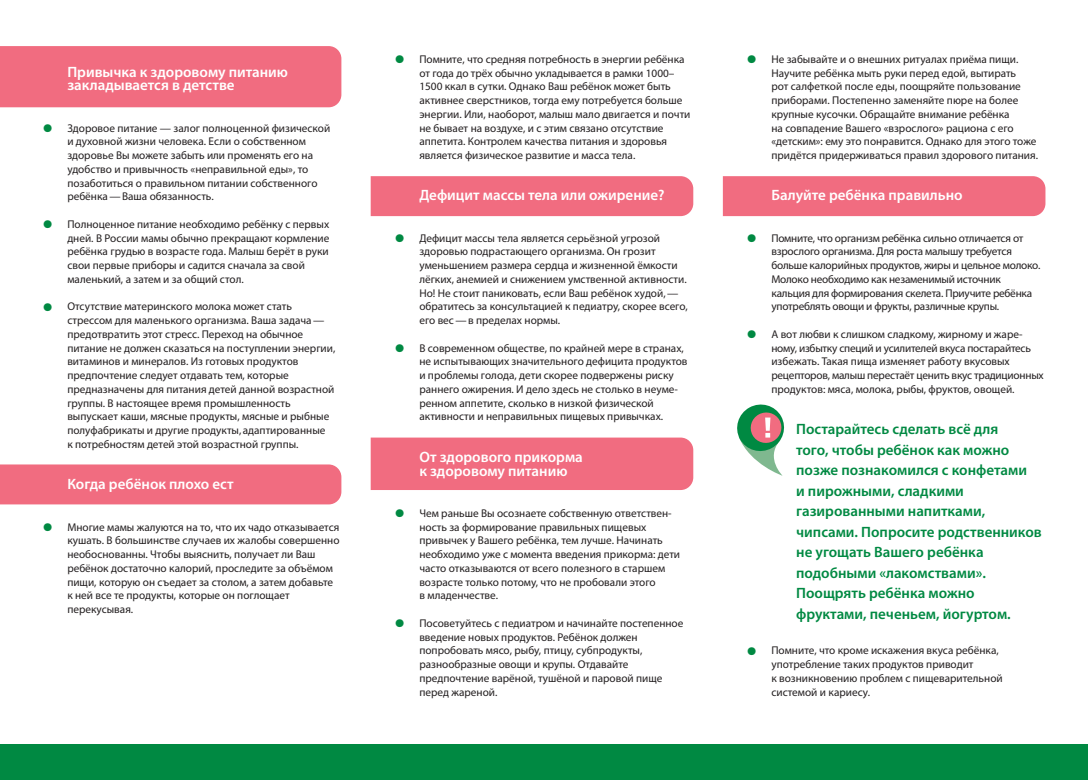
<style>
.page{position:relative;width:1088px;height:780px;background:#fff}
.page>*{position:absolute;margin:0;border:0;box-sizing:border-box;transform-origin:0 0}
.t1{font:37.5px "Myriad Pro";color:#008942}
.t2{font:600 15px/20.5px "Myriad Pro";color:#008942}
.t3{font:600 15px/13.8px "Myriad Pro";color:#fff}
.t4{font:11.25px/13.8px "Myriad Pro";color:#231f20}
.t5{font:11.25px/13.8px "Myriad Pro";letter-spacing:-.02em;color:#231f20}
</style>
<div class="page">
<div style="left:371px;top:437px;width:322px;height:53px;background:#f16c80"></div>
<div style="left:371px;top:176px;width:322px;height:40px;background:#f16c80"></div>
<div style="left:723px;top:176px;width:322px;height:40px;background:#f16c80"></div>
<div style="left:0;top:46px;width:341px;height:61px;background:#f16c80"></div>
<div style="left:0;top:464px;width:341px;height:40px;background:#f16c80"></div>
<div style="left:0;top:744px;width:1088px;height:36px;background:#008942"></div>
<svg style="left:737px;top:404px;width:47px;height:71px"></svg>
<h2 class="t3" style="left:67px;top:66px;width:222px">Привычка к здоровому питанию закладывается в детстве</h2>
<h1 class="t1" style="left:43px;top:111px;width:12px">•</h1>
<p class="t4" style="left:67px;top:122px;width:264px">Здоровое питание — залог полноценной физической и духовной жизни человека. Если о собственном здоровье Вы можете забыть или променять его на удобство и привычность «неправильной еды», то позаботиться о правильном питании собственного ребёнка — Ваша обязанность.</p>
<h1 class="t1" style="left:43px;top:207px;width:12px">•</h1>
<p class="t4" style="left:67px;top:218px;width:264px">Полноценное питание необходимо ребёнку с первых дней. В России мамы обычно прекращают кормление ребёнка грудью в возрасте года. Малыш берёт в руки свои первые приборы и садится сначала за свой маленький, а затем и за общий стол.</p>
<h1 class="t1" style="left:43px;top:290px;width:12px">•</h1>
<p class="t4" style="left:67px;top:300px;width:269px">Отсутствие материнского молока может стать стрессом для маленького организма. Ваша задача — предотвратить этот стресс. Переход на обычное питание не должен сказаться на поступлении энергии, витаминов и минералов. Из готовых продуктов предпочтение следует отдавать тем, которые предназначены для питания детей данной возрастной группы. В настоящее время промышленность выпускает каши, мясные продукты, мясные и рыбные полуфабрикаты и другие продукты, адаптированные<br>к потребностям детей этой возрастной группы.</p>
<h2 class="t3" style="left:67px;top:478px;width:168px">Когда ребёнок плохо ест</h2>
<h1 class="t1" style="left:43px;top:510px;width:12px">•</h1>
<p class="t4" style="left:67px;top:520px;width:274px">Многие мамы жалуются на то, что их чадо отказывается кушать. В большинстве случаев их жалобы совершенно необоснованны. Чтобы выяснить, получает ли Ваш ребёнок достаточно калорий, проследите за объёмом пищи, которую он съедает за столом, а затем добавьте к ней все те продукты, которые он поглощает перекусывая.</p>
<h1 class="t1" style="left:394px;top:42px;width:12px">•</h1>
<p class="t4" style="left:419px;top:53px;width:273px">Помните, что средняя потребность в энергии ребёнка от года до трёх обычно укладывается в рамки 1000– 1500 ккал в сутки. Однако Ваш ребёнок может быть активнее сверстников, тогда ему потребуется больше энергии. Или, наоборот, малыш мало двигается и почти не бывает на воздухе, и с этим связано отсутствие аппетита. Контролем качества питания и здоровья является физическое развитие и масса тела.</p>
<h2 class="t3" style="left:419px;top:190px;width:247px">Дефицит массы тела или ожирение?</h2>
<h1 class="t1" style="left:394px;top:221px;width:12px">•</h1>
<p class="t4" style="left:419px;top:232px;width:270px">Дефицит массы тела является серьёзной угрозой здоровью подрастающего организма. Он грозит уменьшением размера сердца и жизненной ёмкости лёгких, анемией и снижением умственной активности.<br>Но! Не стоит паниковать, если Ваш ребёнок худой, — обратитесь за консультацией к педиатру, скорее всего, его вес — в пределах нормы.</p>
<h1 class="t1" style="left:394px;top:331px;width:12px">•</h1>
<p class="t4" style="left:419px;top:342px;width:270px">В современном обществе, по крайней мере в странах, не испытывающих значительного дефицита продуктов и проблемы голода, дети скорее подвержены рис ку раннего ожирения. И дело здесь не столько в неуме&shy;ренном аппетите, сколько в низкой физической активности и неправильных пищевых привычках.</p>
<h2 class="t3" style="left:419px;top:451px;width:165px">От здорового прикорма к здоровому питанию</h2>
<h1 class="t1" style="left:394px;top:496px;width:12px">•</h1>
<p class="t4" style="left:419px;top:507px;width:262px">Чем раньше Вы осознаете собственную ответствен&shy;ность за формирование правильных пищевых привычек у Вашего ребёнка, тем лучше. Начинать необходимо уже с момента введения прикорма: дети часто отказываются от всего полезного в старшем возрасте только потому, что не пробовали этого<br>в младенчестве.</p>
<h1 class="t1" style="left:394px;top:606px;width:12px">•</h1>
<p class="t4" style="left:419px;top:617px;width:266px">Посоветуйтесь с педиатром и начинайте постепенное введение новых продуктов. Ребёнок должен попробовать мясо, рыбу, птицу, субпродукты, разнообразные овощи и крупы. Отдавайте предпочтение варёной, тушёной и паровой пище перед жареной.</p>
<h1 class="t1" style="left:746px;top:42px;width:12px">•</h1>
<p class="t4" style="left:771px;top:53px;width:268px">Не забывайте и о внешних ритуалах приёма пищи.<br>Научите ребёнка мыть руки перед едой, вытирать<br>рот салфеткой после еды, поощряйте пользование приборами. Постепенно заменяйте пюре на более крупные кусочки. Обращайте внимание ребёнка<br>на совпадение Вашего «взрослого» рациона с его «детским»: ему это понравится. Однако для этого тоже придётся придерживаться правил здорового питания.</p>
<h2 class="t3" style="left:771px;top:190px;width:193px">Балуйте ребёнка правильно</h2>
<h1 class="t1" style="left:746px;top:221px;width:12px">•</h1>
<p class="t5" style="left:771px;top:232px;width:271px">Помните, что организм ребёнка сильно отличается от взрослого организма. Для роста малышу требуется больше калорийных продуктов, жиры и цельное молоко.<br>Молоко необходимо как незаменимый источник кальция для формирования скелета. Приучите ребёнка употреблять овощи и фрукты, различные крупы.</p>
<h1 class="t1" style="left:746px;top:317px;width:12px">•</h1>
<p class="t4" style="left:771px;top:328px;width:274px">А вот любви к слишком сладкому, жирному и жаре&shy;ному, избытку специй и усилителей вкуса постарайтесь избежать. Такая пища изменяет работу вкусовых рецепторов, малыш перестаёт ценить вкус традиционных продуктов: мяса, молока, рыбы, фруктов, овощей.</p>
<p class="t2" style="left:796px;top:420px;width:247px">Постарайтесь сделать всё для<br>того, чтобы ребёнок как можно позже познакомился с конфетами<br>и пирожными, сладкими газированными напитками, чипсами. Попросите родственников не угощать Вашего ребёнка подобными «лакомствами».<br>Поощрять ребёнка можно фруктами, печеньем, йогуртом.</p>
<h1 class="t1" style="left:746px;top:633px;width:12px">•</h1>
<p class="t4" style="left:771px;top:644px;width:233px">Помните, что кроме искажения вкуса ребёнка, употребление таких продуктов приводит<br>к возникновению проблем с пищеварительной системой и кариесу.</p>
</div>
